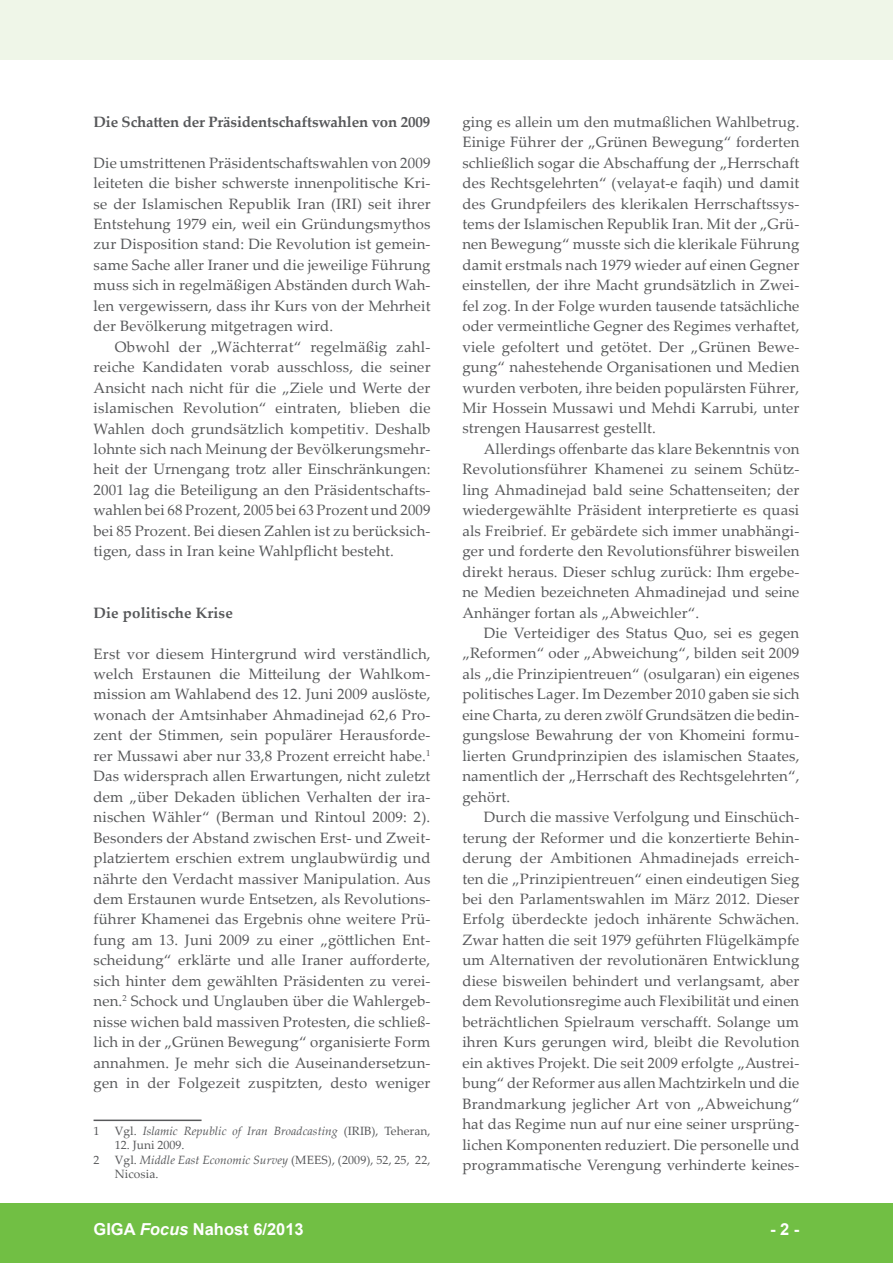
<style>
.page{position:relative;width:893px;height:1263px;background:#fff}
.page>*{position:absolute;margin:0;border:0;box-sizing:border-box;transform-origin:0 0}
.t1{font:700 16.5px "Arial";color:#fff}
.t2{font:15px/20.4px "Palatino Linotype";letter-spacing:.01em;color:#57585a;text-align:justify}
.t3{font:700 15px "Palatino Linotype";letter-spacing:-.01em;color:#57585a}
.t4{font:700 15px "Palatino Linotype";letter-spacing:.01em;color:#57585a}
.t5{font:12px/14.4px "Palatino Linotype";letter-spacing:.01em;color:#57585a}
.t6{font:italic 12px "Palatino Linotype";letter-spacing:.005em;color:#57585a}
.s1{font-style:normal}
.s2{font-style:italic}
</style>
<div class="page">
<div style="left:0;top:1203px;width:893px;height:60px;background:#71bf44"></div>
<div style="left:0;top:0;width:893px;height:60px;background:#eff6e8"></div>
<hr style="left:94px;top:1119px;width:108px;height:2px;background:#57585a">
<p class="t3" style="left:94px;top:111px;width:338px">Die Schatten der Präsidentschaftswahlen von 2009</p>
<p class="t2" style="left:94px;top:152px;width:339px">Die umstrittenen Präsidentschaftswahlen von 2009 leiteten die bisher schwerste innenpolitische Kri&shy;se der Islamischen Republik Iran (IRI) seit ihrer Entstehung 1979 ein, weil ein Gründungsmythos zur Disposition stand: Die Revolution ist gemein&shy;same Sache aller Iraner und die jeweilige Führung muss sich in regelmäßigen Abständen durch Wah&shy;len vergewissern, dass ihr Kurs von der Mehrheit der Bevölkerung mitgetragen wird.</p>
<p class="t2" style="left:94px;top:336px;width:339px;text-indent:21px">Obwohl der „Wächterrat“ regelmäßig zahl&shy;reiche Kandidaten vorab ausschloss, die seiner Ansicht nach nicht für die „Ziele und Werte der islamischen Revolution“ eintraten, blieben die Wahlen doch grundsätzlich kompetitiv. Deshalb lohnte sich nach Meinung der Bevölkerungsmehr&shy;heit der Urnengang trotz aller Einschränkungen:<br>2001 lag die Beteiligung an den Präsidentschafts&shy;wahlen bei 68 Prozent, 2005 bei 63 Prozent und 2009 bei 85 Prozent. Bei diesen Zahlen ist zu berücksich&shy;tigen, dass in Iran keine Wahlpflicht besteht.</p>
<p class="t4" style="left:94px;top:602px;width:141px">Die politische Krise</p>
<p class="t2" style="left:94px;top:643px;width:339px">Erst vor diesem Hintergrund wird verständlich, welch Erstaunen die Mitteilung der Wahlkom&shy;mission am Wahlabend des 12. Juni 2009 auslöste, wonach der Amtsinhaber Ahmadinejad 62,6 Pro&shy;zent der Stimmen, sein populärer Herausforde&shy;rer Mussawi aber nur 33,8 Prozent erreicht habe.<sup>1<br></sup>Das widersprach allen Erwartungen, nicht zuletzt dem „über Dekaden üblichen Verhalten der ira&shy;nischen Wähler“ (Berman und Rintoul 2009: 2).<br>Besonders der Abstand zwischen Erst- und Zweit&shy;platziertem erschien extrem unglaubwürdig und nährte den Verdacht massiver Manipulation. Aus dem Erstaunen wurde Entsetzen, als Revolutions&shy;führer Khamenei das Ergebnis ohne weitere Prü&shy;fung am 13. Juni 2009 zu einer „göttlichen Ent&shy;scheidung“ erklärte und alle Iraner aufforderte, sich hinter dem gewählten Präsidenten zu verei&shy;nen.<sup>2</sup> Schock und Unglauben über die Wahlergeb&shy;nisse wichen bald massiven Protesten, die schließ&shy;lich in der „Grünen Bewegung“ organisierte Form annahmen. Je mehr sich die Auseinandersetzun&shy;gen in der Folgezeit zuspitzten, desto weniger</p>
<p class="t5" style="left:94px;top:1123px;width:7px">1</p>
<p class="t6" style="left:115px;top:1122px;width:317px"><span class="s1">Vgl.</span> Islamic Republic of Iran Broadcasting <span class="s1">(IRIB), Teheran,</span></p>
<p class="t5" style="left:115px;top:1137px;width:71px">12. Juni 2009.</p>
<p class="t5" style="left:94px;top:1152px;width:7px">2</p>
<p class="t5" style="left:115px;top:1152px;width:317px">Vgl. <span class="s2">Middle East Economic Survey</span> (MEES), (2009), 52, 25, 22,<br>Nicosia.</p>
<p class="t2" style="left:462px;top:111px;width:339px">ging es allein um den mutmaßlichen Wahlbetrug.<br>Einige Führer der „Grünen Bewegung“ forderten schließlich sogar die Abschaffung der „Herrschaft des Rechtsgelehrten“ (velayat-e faqih) und damit des Grundpfeilers des klerikalen Herrschaftssys&shy;tems der Islamischen Republik Iran. Mit der „Grü&shy;nen Bewegung“ musste sich die klerikale Führung damit erstmals nach 1979 wieder auf einen Gegner einstellen, der ihre Macht grundsätzlich in Zwei&shy;fel zog. In der Folge wurden tausende tatsächliche oder vermeintliche Gegner des Regimes verhaftet, viele gefoltert und getötet. Der „Grünen Bewe&shy;gung“ nahestehende Organisationen und Medien wurden verboten, ihre beiden populärsten Führer, Mir Hossein Mussawi und Mehdi Karrubi, unter strengen Hausarrest gestellt.</p>
<p class="t2" style="left:462px;top:438px;width:339px;text-indent:21px">Allerdings offenbarte das klare Bekenntnis von Revolutionsführer Khamenei zu seinem Schütz&shy;ling Ahmadinejad bald seine Schattenseiten; der wiedergewählte Präsident interpretierte es quasi als Freibrief. Er gebärdete sich immer unabhängi&shy;ger und forderte den Revolutionsführer bisweilen direkt heraus. Dieser schlug zurück: Ihm ergebe&shy;ne Medien bezeichneten Ahmadinejad und seine Anhänger fortan als „Abweichler“.</p>
<p class="t2" style="left:462px;top:622px;width:339px;text-indent:21px">Die Verteidiger des Status Quo, sei es gegen „Reformen“ oder „Abweichung“, bilden seit 2009 als „die Prinzipientreuen“ (osulgaran) ein eigenes politisches Lager. Im Dezember 2010 gaben sie sich eine Charta, zu deren zwölf Grundsätzen die bedin&shy;gungslose Bewahrung der von Khomeini formu&shy;lierten Grundprinzipien des islamischen Staates, namentlich der „Herrschaft des Rechtsgelehrten“, gehört.</p>
<p class="t2" style="left:462px;top:806px;width:339px;text-indent:21px">Durch die massive Verfolgung und Einschüch&shy;terung der Reformer und die konzertierte Behin&shy;derung der Ambitionen Ahmadinejads erreich&shy;ten die „Prinzipientreuen“ einen eindeutigen Sieg bei den Parlamentswahlen im März 2012. Dieser Erfolg überdeckte jedoch inhärente Schwächen.<br>Zwar hatten die seit 1979 geführten Flügelkämpfe um Alternativen der revolutionären Entwicklung diese bisweilen behindert und verlangsamt, aber dem Revolutionsregime auch Flexibilität und einen beträchtlichen Spielraum verschafft. Solange um ihren Kurs gerungen wird, bleibt die Revolution ein aktives Projekt. Die seit 2009 erfolgte „Austrei&shy;bung“ der Reformer aus allen Machtzirkeln und die Brandmarkung jeglicher Art von „Abweichung“ hat das Regime nun auf nur eine seiner ursprüng&shy;lichen Komponenten reduziert. Die personelle und programmatische Verengung verhinderte keines-</p>
<p class="t1" style="left:94px;top:1218px;width:212px">GIGA <span class="s2">Focus</span> Nahost 6/2013</p>
<p class="t1" style="left:770px;top:1218px;width:31px">- 2 -</p>
</div>
